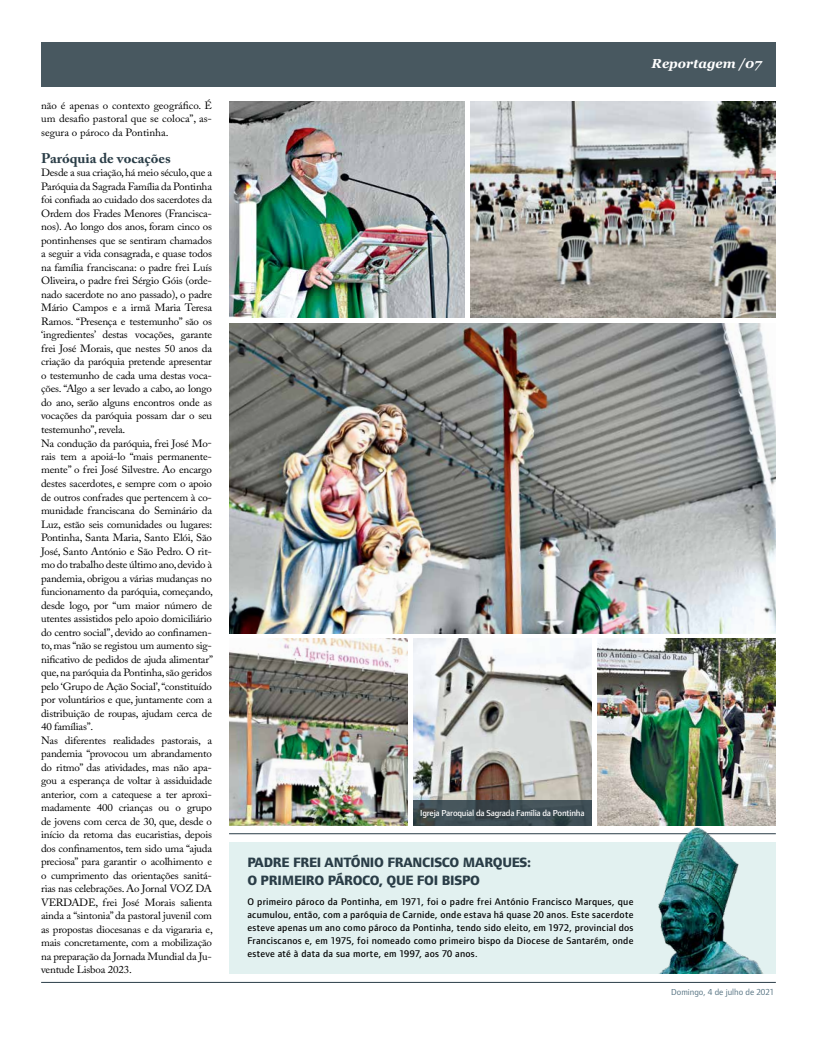
<style>
.page{position:relative;width:817px;height:1049px;background:#fff}
.page>*{position:absolute;margin:0;border:0;box-sizing:border-box;transform-origin:0 0}
.t1{font:800 14px/18px "Foundry Form Sans";letter-spacing:-.02em;color:#2a3d47}
.t2{font:700 14px "Adobe Caslon Pro";color:#2a3d47;scale:1.05 1}
.t3{font:italic 700 13px "Georgia";color:#fff}
.t4{font:10.5px/13.5px "Adobe Caslon Pro";letter-spacing:-.02em;color:#000;text-align:justify;scale:1.05 1}
.t5{font:500 10px/13px "Foundry Form Sans";letter-spacing:.025em;color:#000;text-align:justify}
.t6{font:500 9px "Foundry Form Sans";letter-spacing:-.025em;color:#fff}
.t7{font:9px "Foundry Form Sans";color:#577483}
</style>
<div class="page">
<hr style="left:41px;top:982px;width:734px;height:1px;background:#2a3d47">
<div style="left:41px;top:43px;width:734px;height:44px;background:#485860"></div>
<div style="left:229px;top:842px;width:546px;height:131px;background:#e2f1f0"></div>
<hr style="left:229px;top:833px;width:546px;height:1px;background:#2a3d47">
<img style="left:229px;top:101px;width:235px;height:216px">
<img style="left:229px;top:639px;width:178px;height:186px">
<img style="left:597px;top:639px;width:178px;height:186px">
<img style="left:413px;top:639px;width:178px;height:161px">
<img style="left:229px;top:323px;width:546px;height:310px">
<img style="left:470px;top:101px;width:305px;height:216px">
<svg style="left:413px;top:800px;width:178px;height:25px;fill:#3f4e55"></svg>
<img style="left:612px;top:827px;width:163px;height:146px">
<p class="t4" style="left:41px;top:99px;width:164px">não é apenas o contexto geográfico. É um desafio pastoral que se coloca”, as&shy;segura o pároco da Pontinha.</p>
<h1 class="t2" style="left:41px;top:150px;width:125px">Paróquia de vocações</h1>
<p class="t4" style="left:41px;top:166px;width:165px;text-align:left">Desde a sua criação, há meio século, que a Paróquia da Sagrada Família da Pontinha foi confiada ao cuidado dos sacerdotes da Ordem dos Frades Menores (Francisca&shy;nos). Ao longo dos anos, foram cinco os pontinhenses que se sentiram chamados a seguir a vida consagrada, e quase todos na família franciscana: o padre frei Luís Oliveira, o padre frei Sérgio Góis (orde&shy;nado sacerdote no ano passado), o padre Mário Campos e a irmã Maria Teresa Ramos. “Presença e testemunho” são os ‘ingredientes’ destas vocações, garante frei José Morais, que nestes 50 anos da criação da paróquia pretende apresentar o testemunho de cada uma destas voca&shy;ções. “Algo a ser levado a cabo, ao longo do ano, serão alguns encontros onde as vocações da paróquia possam dar o seu testemunho”, revela.<br>Na condução da paróquia, frei José Mo&shy;rais tem a apoiá-lo “mais permanente&shy;mente” o frei José Silvestre. Ao encargo destes sacerdotes, e sempre com o apoio de outros confrades que pertencem à co&shy;munidade franciscana do Seminário da Luz, estão seis comunidades ou lugares:<br>Pontinha, Santa Maria, Santo Elói, São José, Santo António e São Pedro. O rit&shy;mo do trabalho deste último ano, devido à pandemia, obrigou a várias mudanças no funcionamento da paróquia, começando, desde logo, por “um maior número de utentes assistidos pelo apoio domiciliário do centro social”, devido ao confinamen&shy;to, mas “não se registou um aumento sig&shy;nificativo de pedidos de ajuda alimentar” que, na paróquia da Pontinha, são geridos pelo ‘Grupo de Ação Social’, “constituído por voluntários e que, juntamente com a distribuição de roupas, ajudam cerca de 40 famílias”.<br>Nas diferentes realidades pastorais, a pandemia “provocou um abrandamento do ritmo” das atividades, mas não apa&shy;gou a esperança de voltar à assiduidade anterior, com a catequese a ter aproxi&shy;madamente 400 crianças ou o grupo de jovens com cerca de 30, que, desde o início da retoma das eucaristias, depois dos confinamentos, tem sido uma “ajuda preciosa” para garantir o acolhimento e o cumprimento das orientações sanitá&shy;rias nas celebrações. Ao Jornal VOZ DA VERDADE, frei José Morais salienta ainda a “sintonia” da pastoral juvenil com as propostas diocesanas e da vigararia e, mais concretamente, com a mobilização na preparação da Jornada Mundial da Ju&shy;ventude Lisboa 2023.</p>
<p class="t3" style="left:651px;top:54px;width:112px">Reportagem /07</p>
<p class="t6" style="left:420px;top:808px;width:166px">Igreja Paroquial da Sagrada Família da Pontinha</p>
<h1 class="t1" style="left:247px;top:854px;width:285px">PADRE FREI ANTÓNIO FRANCISCO MARQUES:<br>O PRIMEIRO PÁROCO, QUE FOI BISPO</h1>
<p class="t5" style="left:247px;top:895px;width:387px">O primeiro pároco da Pontinha, em 1971, foi o padre frei António Francisco Marques, que acumulou, então, com a paróquia de Carnide, onde estava há quase 20 anos. Este sacerdote esteve apenas um ano como pároco da Pontinha, tendo sido eleito, em 1972, provincial dos Franciscanos e, em 1975, foi nomeado como primeiro bispo da Diocese de Santarém, onde esteve até à data da sua morte, em 1997, aos 70 anos.</p>
<p class="t7" style="left:671px;top:987px;width:105px">Domingo, 4 de julho de 2021</p>
</div>
